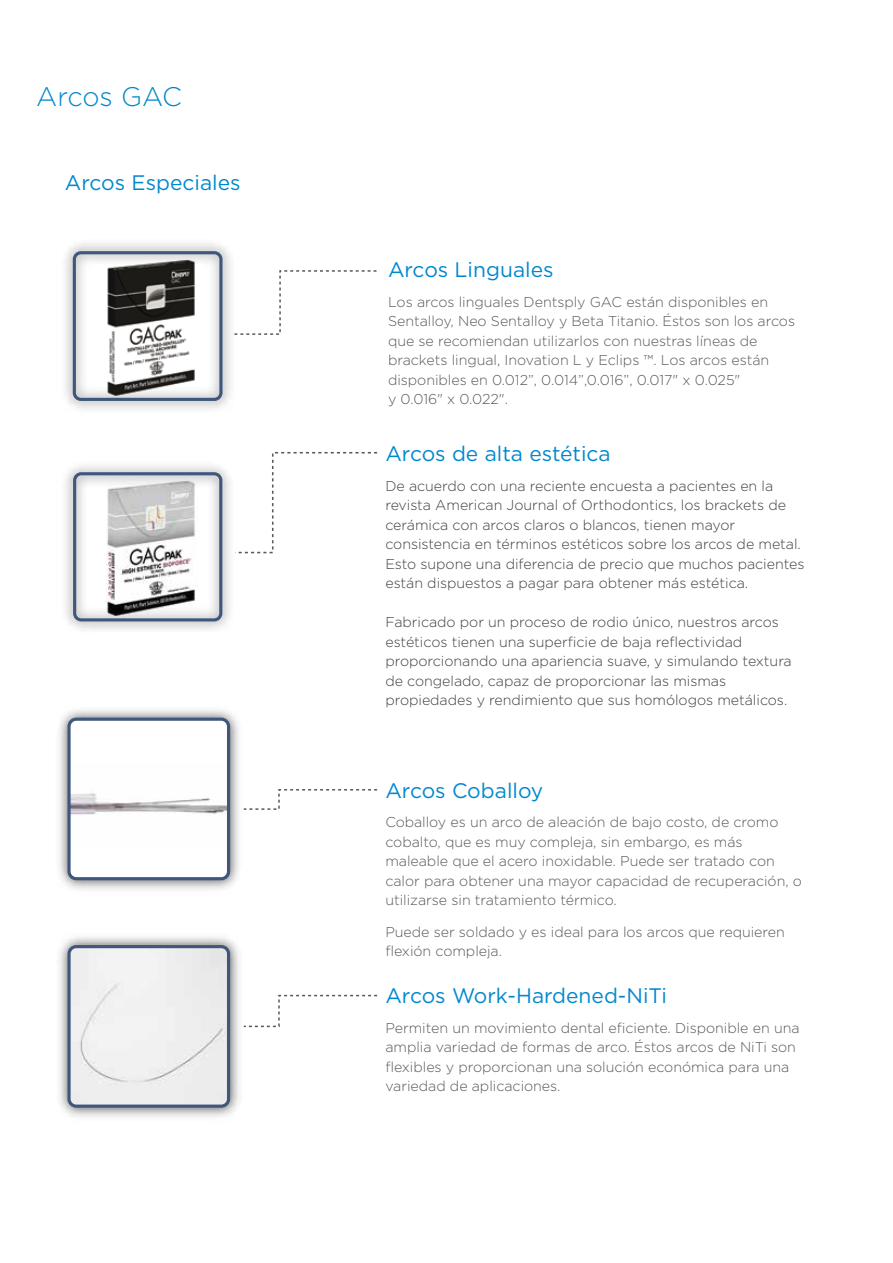
<style>
.page{position:relative;width:893px;height:1263px;background:#fff}
.page>*{position:absolute;margin:0;border:0;box-sizing:border-box;transform-origin:0 0}
.t1{font:300 26.85px "Gotham";letter-spacing:-.01em;color:#0088ce}
.t2{font:21px "Gotham";color:#0088ce}
.t3{font:300 14.25px/19.5px "Gotham";letter-spacing:-.005em;color:#58595b}
.t4{font:300 14.25px/19.5px "Gotham";letter-spacing:-.005em;color:#414042}
</style>
<div class="page">
<img style="left:59px;top:710px;width:180px;height:180px">
<div style="left:69px;top:719px;width:160px;height:160px;background:#fff;border-radius:7px"></div>
<img style="left:71px;top:793px;width:155px;height:22px">
<div style="left:67px;top:718px;width:163px;height:162px;border:3px solid #3f577d;border-radius:7px"></div>
<img style="left:59px;top:937px;width:180px;height:180px">
<div style="left:71px;top:947px;width:158px;height:159px;background:#eee"></div>
<div style="left:67px;top:945px;width:163px;height:163px;border:3px solid #3f577d;border-radius:7px"></div>
<svg style="left:243px;top:994px;width:135px;height:34px"></svg>
<svg style="left:243px;top:789px;width:135px;height:21px"></svg>
<svg style="left:239px;top:452px;width:139px;height:102px"></svg>
<svg style="left:240px;top:270px;width:137px;height:65px"></svg>
<img style="left:65px;top:466px;width:174px;height:164px">
<div style="left:73px;top:472px;width:149px;height:149px;border:3px solid #3f577d;border-radius:7px"></div>
<img style="left:65px;top:243px;width:173px;height:166px">
<div style="left:73px;top:251px;width:150px;height:150px;border:3px solid #3f577d;border-radius:7px"></div>
<h1 class="t1" style="left:36px;top:80px;width:147px">Arcos GAC</h1>
<h2 class="t2" style="left:65px;top:169px;width:177px">Arcos Especiales</h2>
<h2 class="t2" style="left:388px;top:256px;width:167px">Arcos Linguales</h2>
<p class="t3" style="left:388px;top:291px;width:409px">Los arcos linguales Dentsply GAC están disponibles en Sentalloy, Neo Sentalloy y Beta Titanio. Éstos son los arcos que se recomiendan utilizarlos con nuestras líneas de brackets lingual, Inovation L y Eclips ™. Los arcos están disponibles en 0.012”, 0.014”,0.016”, 0.017" x 0.025"<br>y 0.016" x 0.022".</p>
<h2 class="t2" style="left:385px;top:440px;width:227px">Arcos de alta estética</h2>
<p class="t4" style="left:385px;top:476px;width:421px">De acuerdo con una reciente encuesta a pacientes en la revista American Journal of Orthodontics, los brackets de cerámica con arcos claros o blancos, tienen mayor consistencia en términos estéticos sobre los arcos de metal.<br>Esto supone una diferencia de precio que muchos pacientes están dispuestos a pagar para obtener más estética.</p>
<p class="t4" style="left:385px;top:612px;width:408px">Fabricado por un proceso de rodio único, nuestros arcos estéticos tienen una superficie de baja reflectividad proporcionando una apariencia suave, y simulando textura de congelado, capaz de proporcionar las mismas propiedades y rendimiento que sus homólogos metálicos.</p>
<h2 class="t2" style="left:385px;top:777px;width:159px">Arcos Coballoy</h2>
<p class="t3" style="left:385px;top:812px;width:418px">Coballoy es un arco de aleación de bajo costo, de cromo cobalto, que es muy compleja, sin embargo, es más maleable que el acero inoxidable. Puede ser tratado con calor para obtener una mayor capacidad de recuperación, o utilizarse sin tratamiento térmico.</p>
<p class="t3" style="left:385px;top:921px;width:401px">Puede ser soldado y es ideal para los arcos que requieren flexión compleja.</p>
<h2 class="t2" style="left:385px;top:982px;width:283px">Arcos Work-Hardened-NiTi</h2>
<p class="t3" style="left:385px;top:1018px;width:416px">Permiten un movimiento dental eficiente. Disponible en una amplia variedad de formas de arco. Éstos arcos de NiTi son flexibles y proporcionan una solución económica para una variedad de aplicaciones.</p>
</div>
